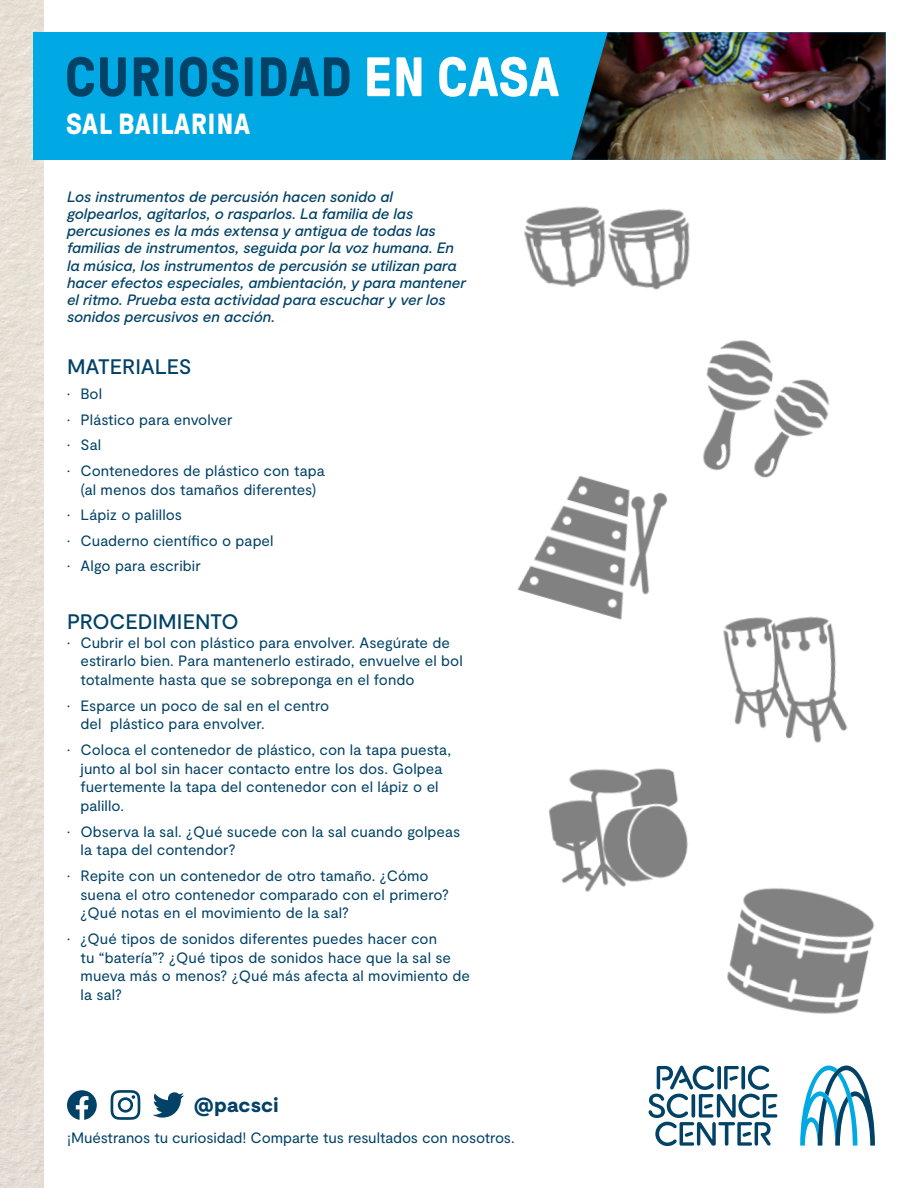
<style>
.page{position:relative;width:918px;height:1188px;background:#fff}
.page>*{position:absolute;margin:0;border:0;box-sizing:border-box;transform-origin:0 0}
.t1{font:700 55.5px "GT Pressura";letter-spacing:.01em;color:#024266}
.t2{font:700 29.1px "GT Pressura";letter-spacing:.02em;color:#fff}
.t3{font:500 21px "Moderat";letter-spacing:-.005em;color:#024266}
.t4{font:900 20.4px "Moderat";letter-spacing:.01em;color:#024266}
.t5{font:15px/18.8px "Moderat";letter-spacing:.005em;color:#024266}
.t6{font:italic 500 15px/17.1px "Moderat";letter-spacing:-.005em;color:#024266}
.s1{color:#fff}
</style>
<div class="page">
<img style="left:0;top:0;width:44px;height:1188px">
<div style="left:33px;top:32px;width:853px;height:128px;background:#00a8e4"></div>
<img style="left:575px;top:32px;width:311px;height:128px">
<svg style="left:800px;top:1066px;width:75px;height:80px"></svg>
<svg style="left:648px;top:1066px;width:129px;height:80px"></svg>
<svg style="left:153px;top:1092px;width:31px;height:26px"></svg>
<svg style="left:111px;top:1090px;width:29px;height:30px"></svg>
<svg style="left:67px;top:1090px;width:30px;height:30px"></svg>
<img style="left:524px;top:145px;width:219px;height:145px">
<img style="left:706px;top:340px;width:124px;height:138px">
<img style="left:548px;top:768px;width:140px;height:124px">
<img style="left:517px;top:429px;width:190px;height:191px">
<img style="left:684px;top:574px;width:164px;height:200px">
<img style="left:680px;top:844px;width:195px;height:222px">
<p class="t1" style="left:65px;top:47px;width:496px">CURIOSIDAD <span class="s1">EN CASA</span></p>
<h2 class="t2" style="left:66px;top:108px;width:186px">SAL BAILARINA</h2>
<p class="t6" style="left:67px;top:189px;width:400px">Los instrumentos de percusión hacen sonido al golpearlos, agitarlos, o rasparlos. La familia de las percusiones es la más extensa y antigua de todas las familias de instrumentos, seguida por la voz humana. En la música, los instrumentos de percusión se utilizan para hacer efectos especiales, ambientación, y para mantener el ritmo. Prueba esta actividad para escuchar y ver los sonidos percusivos en acción.</p>
<p class="t3" style="left:67px;top:354px;width:126px">MATERIALES</p>
<p class="t5" style="left:67px;top:385px;width:37px">• Bol</p>
<p class="t5" style="left:67px;top:411px;width:167px">• Plástico para envolver</p>
<p class="t5" style="left:67px;top:436px;width:36px">• Sal</p>
<p class="t5" style="left:67px;top:462px;width:259px;text-align:center">• Contenedores de plástico con tapa (al menos dos tamaños diferentes)</p>
<p class="t5" style="left:67px;top:506px;width:117px">• Lápiz o palillos</p>
<p class="t5" style="left:67px;top:531px;width:208px">• Cuaderno científico o papel</p>
<p class="t5" style="left:67px;top:557px;width:135px">• Algo para escribir</p>
<p class="t3" style="left:67px;top:609px;width:173px">PROCEDIMIENTO</p>
<p class="t5" style="left:81px;top:633px;width:384px;text-indent:-14px">• Cubrir el bol con plástico para envolver. Asegúrate de estirarlo bien. Para mantenerlo estirado, envuelve el bol totalmente hasta que se sobreponga en el fondo</p>
<p class="t5" style="left:81px;top:696px;width:250px;text-indent:-14px">• Esparce un poco de sal en el centro del plástico para envolver.</p>
<p class="t5" style="left:81px;top:741px;width:372px;text-indent:-14px">• Coloca el contenedor de plástico, con la tapa puesta, junto al bol sin hacer contacto entre los dos. Golpea fuertemente la tapa del contenedor con el lápiz o el palillo.</p>
<p class="t5" style="left:81px;top:822px;width:381px;text-indent:-14px">• Observa la sal. ¿Qué sucede con la sal cuando golpeas la tapa del contendor?</p>
<p class="t5" style="left:81px;top:867px;width:370px;text-indent:-14px">• Repite con un contenedor de otro tamaño. ¿Cómo suena el otro contenedor comparado con el primero? ¿Qué notas en el movimiento de la sal?</p>
<p class="t5" style="left:81px;top:930px;width:391px;text-indent:-14px">• ¿Qué tipos de sonidos diferentes puedes hacer con<br>tu “batería”? ¿Qué tipos de sonidos hace que la sal se mueva más o menos? ¿Qué más afecta al movimiento de la sal?</p>
<p class="t4" style="left:194px;top:1093px;width:86px">@pacsci</p>
<p class="t5" style="left:67px;top:1129px;width:449px">¡Muéstranos tu curiosidad! Comparte tus resultados con nosotros.</p>
</div>
